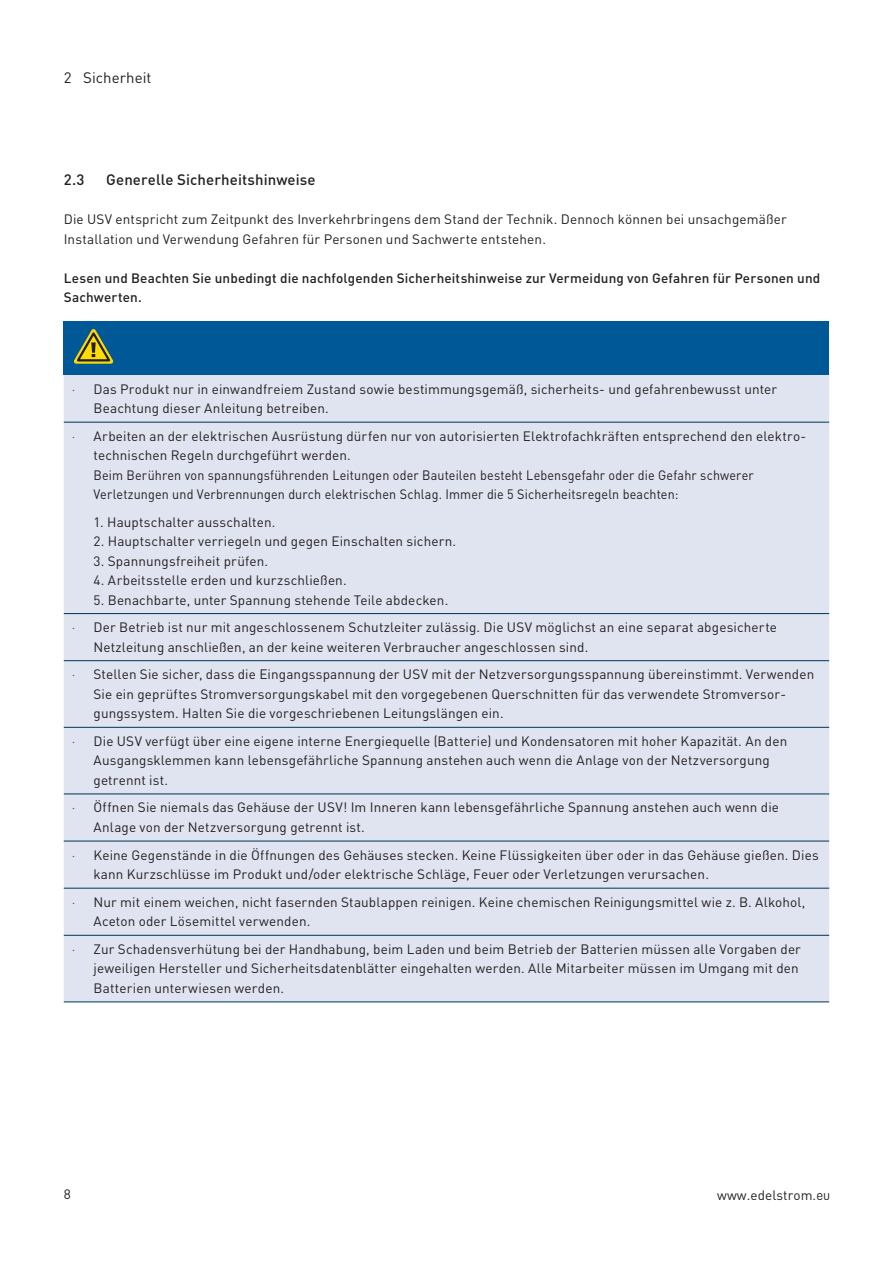
<style>
.page{position:relative;width:893px;height:1263px;background:#fff}
.page>*{position:absolute;margin:0;border:0;box-sizing:border-box;transform-origin:0 0}
.t1{font:500 15px "DIN Pro";letter-spacing:.005em;color:#231f20}
.t2{font:15px "DIN Pro";letter-spacing:.005em;color:#231f20}
.t3{font:13.5px/19.5px "DIN Pro";letter-spacing:.01em;color:#231f20}
.t4{font:500 13.5px/19.5px "DIN Pro";letter-spacing:.01em;color:#231f20}
.s1{font-family:"Avenir Next LT Pro";font-stretch:condensed;color:#015897}
.s2{font-family:"D DIN"}
</style>
<div class="page">
<div style="left:64px;top:322px;width:765px;height:53px;background:#015897"></div>
<div style="left:64px;top:375px;width:765px;height:626px;background:#e0e4f0"></div>
<hr style="left:64px;top:422px;width:765px;height:1px;background:#003559">
<hr style="left:64px;top:613px;width:765px;height:1px;background:#003559">
<hr style="left:64px;top:660px;width:765px;height:1px;background:#003559">
<hr style="left:64px;top:727px;width:765px;height:1px;background:#003559">
<hr style="left:64px;top:793px;width:765px;height:1px;background:#003559">
<hr style="left:64px;top:841px;width:765px;height:1px;background:#003559">
<hr style="left:64px;top:888px;width:765px;height:1px;background:#003559">
<hr style="left:64px;top:935px;width:765px;height:1px;background:#003559">
<hr style="left:64px;top:1001px;width:765px;height:1px;background:#003559">
<svg style="left:74px;top:329px;width:39px;height:34px"></svg>
<p class="t2" style="left:64px;top:67px;width:89px">2 Sicherheit</p>
<p class="t1" style="left:64px;top:170px;width:22px">2.3</p>
<p class="t1" style="left:106px;top:170px;width:211px">Generelle Sicherheitshinweise</p>
<p class="t3" style="left:64px;top:209px;width:724px">Die USV entspricht zum Zeitpunkt des Inverkehrbringens dem Stand der Technik. Dennoch können bei unsachgemäßer<br>Installation und Verwendung Gefahren für Personen und Sachwerte entstehen.</p>
<p class="t4" style="left:64px;top:268px;width:758px">Lesen und Beachten Sie unbedingt die nachfolgenden Sicherheitshinweise zur Vermeidung von Gefahren für Personen und<br>Sachwerten.</p>
<p class="t3" style="left:94px;top:378px;width:685px;text-indent:-21px"><span class="s1">·</span> Das Produkt nur in einwandfreiem Zustand sowie bestimmungsgemäß, sicherheits- und gefahrenbewusst unter<br>Beachtung dieser Anleitung betreiben.</p>
<p class="t3" style="left:94px;top:426px;width:714px;text-indent:-21px"><span class="s1">·</span> Arbeiten an der elektrischen Ausrüstung dürfen nur von autorisierten Elektrofachkräften entsprechend den elektro&shy;technischen Regeln durchgeführt werden.<br>Beim Berühren von spannungsführenden Leitungen oder Bauteilen besteht Lebensgefahr oder die Gefahr schwerer Verletzungen und Verbrennungen durch elektrischen Schlag. Immer die 5 Sicherheitsregeln beachten:</p>
<p class="t3" style="left:94px;top:511px;width:183px">1. Hauptschalter ausschalten.</p>
<p class="t3" style="left:94px;top:531px;width:364px">2. Hauptschalter verriegeln und gegen Einschalten sichern.</p>
<p class="t3" style="left:94px;top:550px;width:176px">3. Spannungsfreiheit prüfen.</p>
<p class="t3" style="left:94px;top:570px;width:255px">4. Arbeitsstelle erden und kurzschließen.</p>
<p class="t3" style="left:72px;top:585px;width:706px;line-height:27.6px;text-indent:21px">5. Benachbarte, unter Spannung stehende Teile abdecken.<br><span class="s1">·</span> Der Betrieb ist nur mit angeschlossenem Schutzleiter zulässig. Die USV möglichst an eine separat abgesicherte</p>
<p class="t3" style="left:72px;top:632px;width:743px;line-height:27.6px;text-indent:21px">Netzleitung anschließen, an der keine weiteren Verbraucher angeschlossen sind.<br><span class="s1">·</span> Stellen Sie sicher, dass die Eingangsspannung der USV mit der Netzversorgungsspannung übereinstimmt. Verwenden</p>
<p class="t3" style="left:94px;top:684px;width:694px">Sie ein geprüftes Stromversorgungskabel mit den vorgegebenen Querschnitten für das verwendete Stromversor&shy;gungssystem. Halten Sie die vorgeschriebenen Leitungslängen ein.</p>
<p class="t3" style="left:94px;top:731px;width:695px;text-indent:-21px"><span class="s1">·</span> Die USV verfügt über eine eigene interne Energiequelle (Batterie) und Kondensatoren mit hoher Kapazität. An den<br>Ausgangsklemmen kann lebensgefährliche Spannung anstehen auch wenn die Anlage von der Netzversorgung getrennt ist.</p>
<p class="t3" style="left:94px;top:797px;width:687px;text-indent:-21px"><span class="s1">·</span> Öffnen Sie niemals das Gehäuse der USV! Im Inneren kann lebensgefährliche Spannung anstehen auch wenn die<br>Anlage von der Netzversorgung getrennt ist.</p>
<p class="t3" style="left:94px;top:844px;width:727px;text-indent:-21px"><span class="s1">·</span> Keine Gegenstände in die Öffnungen des Gehäuses stecken. Keine Flüssigkeiten über oder in das Gehäuse gießen. Dies kann Kurzschlüsse im Produkt und/oder elektrische Schläge, Feuer oder Verletzungen verursachen.</p>
<p class="t3" style="left:94px;top:891px;width:713px;text-indent:-21px"><span class="s1">·</span> Nur mit einem weichen, nicht fasernden Staublappen reinigen. Keine chemischen Reinigungsmittel wie z. B. Alkohol,<br>Aceton oder Lösemittel verwenden.</p>
<p class="t3" style="left:94px;top:939px;width:709px;text-indent:-21px"><span class="s1">·</span> Zur Schadensverhütung bei der Handhabung, beim Laden und beim Betrieb der Batterien müssen alle Vorgaben der jeweiligen Hersteller und Sicherheitsdatenblätter eingehalten werden. Alle Mitarbeiter müssen im Umgang mit den<br>Batterien unterwiesen werden.</p>
<p class="t3" style="left:64px;top:1184px;width:9px">8</p>
<p class="t3" style="left:717px;top:1184px;width:115px">www.edelstrom.<span class="s2">eu</span></p>
</div>
